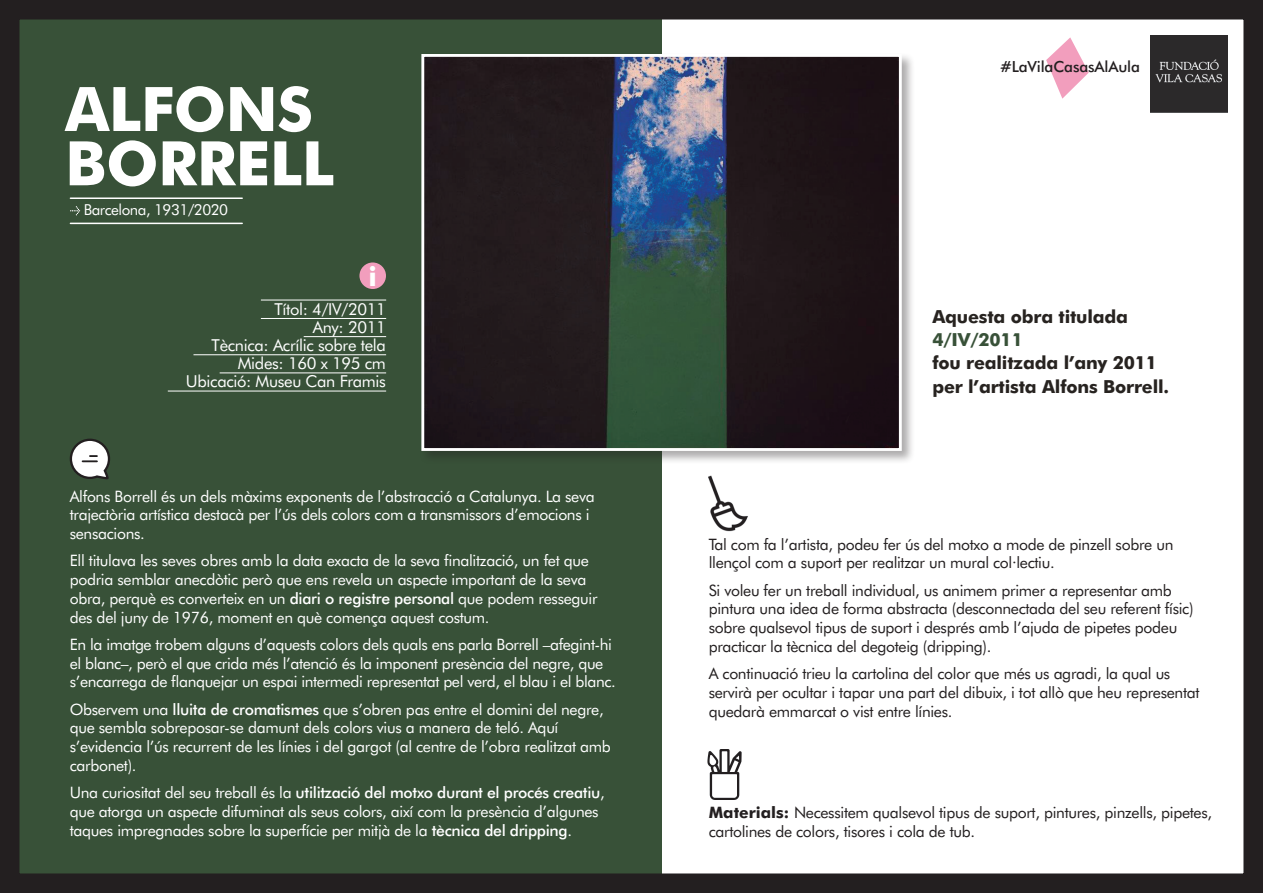
<style>
.page{position:relative;width:1263px;height:893px;background:#fff}
.page>*{position:absolute;margin:0;border:0;box-sizing:border-box;transform-origin:0 0}
.t1{font:700 61.35px "Futura BT";letter-spacing:-.01em;color:#fff}
.t2{font:700 27px "Futura BT";color:#fff}
.t3{font:700 18px/24px "Futura BT";letter-spacing:-.01em;color:#272320}
.t4{font:700 18px "Futura BT";letter-spacing:-.01em;color:#385138}
.t5{font:16.5px "Futura BT";letter-spacing:-.02em;color:#fff}
.t6{font:15.75px/18.8px "Futura BT";letter-spacing:-.02em;color:#fff}
.t7{font:15.75px/18.8px "Futura BT";letter-spacing:-.02em;color:#231f20}
.t8{font:500 15.3px "Futura BT";letter-spacing:-.01em;color:#231f20}
.t9{font:15.15px "Futura BT";letter-spacing:-.03em;color:#fff}
.s1{font-weight:500}
.s2{font-weight:700}
</style>
<div class="page">
<div style="left:10px;top:9px;width:652px;height:882px;background:#385138"></div>
<div style="left:0;top:0;width:1263px;height:893px;border:20px solid #231f20"></div>
<hr style="left:261px;top:318px;width:125px;height:1px;background:#fff">
<hr style="left:304px;top:336px;width:82px;height:1px;background:#fff">
<hr style="left:193px;top:354px;width:193px;height:1px;background:#fff">
<hr style="left:220px;top:372px;width:166px;height:1px;background:#fff">
<hr style="left:168px;top:391px;width:218px;height:1px;background:#fff">
<hr style="left:261px;top:300px;width:125px;height:1px;background:#fff">
<div style="left:359px;top:262px;width:27px;height:27px;background:#f29ebd;border-radius:50%"></div>
<svg style="left:69px;top:438px;width:41px;height:42px"></svg>
<img style="left:707px;top:750px;width:35px;height:50px">
<img style="left:1150px;top:35px;width:77px;height:77px">
<svg style="left:1046px;top:37px;width:43px;height:62px"></svg>
<div style="left:420px;top:52px;width:495px;height:413px;background:#231f20;opacity:.37"></div>
<img style="left:425px;top:58px;width:473px;height:389px">
<div style="left:421px;top:54px;width:481px;height:397px;border:3px solid #fff"></div>
<img style="left:709px;top:475px;width:39px;height:56px">
<svg style="left:70px;top:206px;width:10px;height:9px"></svg>
<hr style="left:70px;top:223px;width:172px;height:1px;background:#fff">
<hr style="left:70px;top:197px;width:172px;height:2px;background:#fff">
<p class="t1" style="left:65px;top:72px;width:249px">ALFONS</p>
<p class="t1" style="left:65px;top:126px;width:271px">BORRELL</p>
<p class="t9" style="left:84px;top:201px;width:146px">Barcelona, 1931/2020</p>
<p class="t2" style="left:368px;top:259px;width:10px">i</p>
<p class="t5" style="left:274px;top:299px;width:113px">Títol: 4/IV/2011</p>
<p class="t5" style="left:313px;top:317px;width:75px">Any: 2011</p>
<p class="t5" style="left:212px;top:335px;width:176px">Tècnica: Acrílic sobre tela</p>
<p class="t5" style="left:238px;top:353px;width:150px">Mides: 160 x 195 cm</p>
<p class="t5" style="left:186px;top:372px;width:201px">Ubicació: Museu Can Framis</p>
<p class="t6" style="left:70px;top:487px;width:527px">Alfons Borrell és un dels màxims exponents de l’abstracció a Catalunya. La seva trajectòria artística destacà per l’ús dels colors com a transmissors d’emocions i sensacions.</p>
<p class="t6" style="left:70px;top:551px;width:529px">Ell titulava les seves obres amb la data exacta de la seva finalització, un fet que podria semblar anecdòtic però que ens revela un aspecte important de la seva obra, perquè es converteix en un <span class="s1">diari o registre personal</span> que podem resseguir des del juny de 1976, moment en què comença aquest costum.</p>
<p class="t6" style="left:70px;top:635px;width:547px">En la imatge trobem alguns d’aquests colors dels quals ens parla Borrell –afegint-hi el blanc–, però el que crida més l’atenció és la imponent presència del negre, que s’encarrega de flanquejar un espai intermedi representat pel verd, el blau i el blanc.</p>
<p class="t6" style="left:70px;top:700px;width:542px">Observem una <span class="s1">lluita de cromatismes</span> que s’obren pas entre el domini del negre, que sembla sobreposar-se damunt dels colors vius a manera de teló. Aquí s’evidencia l’ús recurrent de les línies i del gargot (al centre de l’obra realitzat amb carbonet).</p>
<p class="t6" style="left:70px;top:783px;width:536px">Una curiositat del seu treball és la <span class="s1">utilització del motxo durant el procés creatiu</span>, que atorga un aspecte difuminat als seus colors, així com la presència d’algunes taques impregnades sobre la superfície per mitjà de la <span class="s1">tècnica del dripping</span>.</p>
<p class="t8" style="left:1000px;top:57px;width:142px">#LaVilaCasasAlAula</p>
<p class="t3" style="left:932px;top:305px;width:197px">Aquesta obra titulada</p>
<p class="t4" style="left:932px;top:329px;width:92px">4/IV/2011</p>
<p class="t3" style="left:932px;top:350px;width:238px">fou realitzada l’any 2011 per l’artista Alfons Borrell.</p>
<p class="t7" style="left:709px;top:534px;width:466px">Tal com fa l’artista, podeu fer ús del motxo a mode de pinzell sobre un llençol com a suport per realitzar un mural col·lectiu.</p>
<p class="t7" style="left:709px;top:580px;width:486px">Si voleu fer un treball individual, us animem primer a representar amb pintura una idea de forma abstracta (desconnectada del seu referent físic) sobre qualsevol tipus de suport i després amb l’ajuda de pipetes podeu practicar la tècnica del degoteig (dripping).</p>
<p class="t7" style="left:709px;top:664px;width:492px">A continuació trieu la cartolina del color que més us agradi, la qual us servirà per ocultar i tapar una part del dibuix, i tot allò que heu representat quedarà emmarcat o vist entre línies.</p>
<p class="t7" style="left:709px;top:803px;width:505px"><span class="s2">Materials:</span> Necessitem qualsevol tipus de suport, pintures, pinzells, pipetes, cartolines de colors, tisores i cola de tub.</p>
</div>
